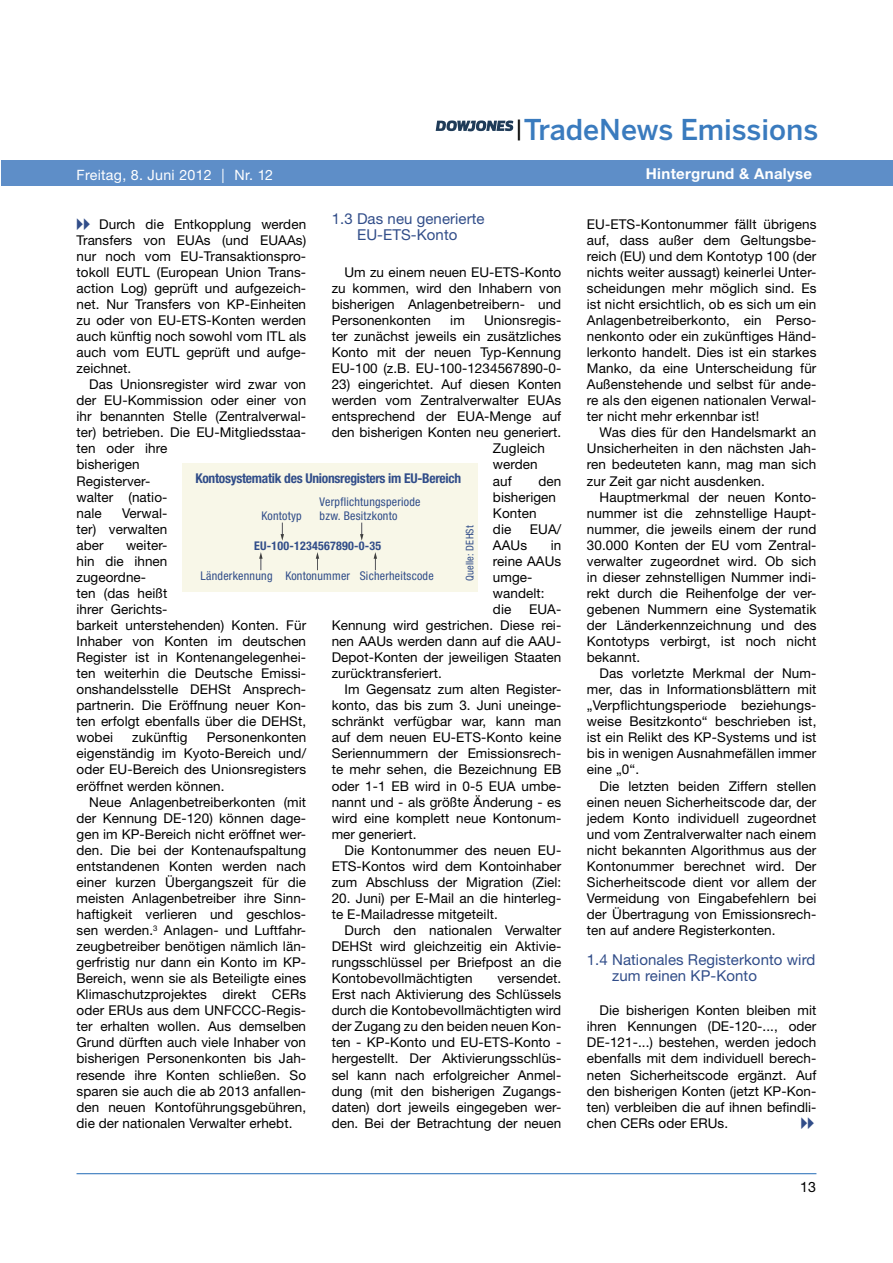
<style>
.page{position:relative;width:893px;height:1263px;background:#fff}
.page>*{position:absolute;margin:0;border:0;box-sizing:border-box;transform-origin:0 0}
.t1{font:500 28.5px "Benton Sans";color:#3a7bbe}
.t2{font:15px/15.3px "Helvetica Neue LT";letter-spacing:.005em;color:#314d89}
.t3{font:700 15px "Helvetica Neue LT";letter-spacing:.02em;color:#fff}
.t4{font:14.25px "Helvetica Neue LT";letter-spacing:.02em;color:#fff}
.t5{font:14.25px "Helvetica Neue LT";color:#000}
.t6{font:13.5px/16px "Helvetica Neue LT";letter-spacing:.005em;color:#000;text-align:justify}
.t7{font:700 condensed 13.5px "Helvetica Neue LT";letter-spacing:-.02em;color:#314d89}
.t8{font:condensed 12px/13.5px "Helvetica Neue LT";letter-spacing:.02em;color:#314d89}
.t9{font:700 condensed 12px "Helvetica Neue LT";letter-spacing:.02em;color:#314d89}
.t10{font:condensed 10.5px "Helvetica Neue LT";letter-spacing:.02em;color:#314d89}
</style>
<div class="page">
<hr style="left:77px;top:1173px;width:739px;height:1px;background:#3a7bbe">
<div style="left:1px;top:160px;width:892px;height:26px;background:#5e8ec8"></div>
<svg style="left:436px;top:120px;width:77px;height:11px"></svg>
<div style="left:182px;top:463px;width:296px;height:129px;background:#f8f7e8"></div>
<svg style="left:259px;top:552px;width:4px;height:18px"></svg>
<svg style="left:316px;top:552px;width:3px;height:18px"></svg>
<svg style="left:374px;top:552px;width:3px;height:18px"></svg>
<svg style="left:281px;top:523px;width:3px;height:18px"></svg>
<svg style="left:360px;top:523px;width:3px;height:18px"></svg>
<p class="t4" style="left:77px;top:167px;width:198px">Freitag, 8. Juni 2012 | Nr. 12</p>
<h1 class="t1" style="left:514px;top:112px;width:306px"><sup>|</sup>TradeNews Emissions</h1>
<p class="t3" style="left:646px;top:164px;width:168px">Hintergrund &amp; Analyse</p>
<p class="t2" style="left:332px;top:211px;width:154px;text-align:center">1.3 Das neu generierte<br>EU-ETS-Konto</p>
<p class="t6" style="left:332px;top:264px;width:231px;text-indent:13px">Um zu einem neuen EU-ETS-Konto zu kommen, wird den Inhabern von bisherigen Anlagenbetreibern- und Personenkonten</p>
<p class="t6" style="left:77px;top:216px;width:231px;text-indent:23px">Durch die Entkopplung werden Transfers von EUAs (und EUAAs) nur noch vom EU-Transaktionspro&shy;tokoll EUTL (European Union Trans&shy;action Log) geprüft und aufgezeich&shy;net. Nur Transfers von KP-Einheiten zu oder von EU-ETS-Konten werden auch künftig noch sowohl vom ITL als auch vom EUTL geprüft und aufge&shy;zeichnet.</p>
<p class="t6" style="left:77px;top:376px;width:231px;text-align:left;text-indent:13px">Das Unionsregister wird zwar von der EU-Kommission oder einer von ihr benannten Stelle (Zentralverwal&shy;ter) betrieben. Die EU-Mitgliedsstaa&shy;ten oder ihre<br>bisherigen<br>Registerver-<br>walter (natio-<br>nale</p>
<p class="t6" style="left:332px;top:312px;width:231px;text-indent:152px">Unionsregis&shy;ter zunächst jeweils ein zusätzliches Konto mit der neuen Typ-Kennung EU-100 (z.B. EU-100-1234567890-0-</p>
<p class="t6" style="left:332px;top:376px;width:231px">23) eingerichtet. Auf diesen Konten</p>
<p class="t6" style="left:332px;top:392px;width:231px">werden vom Zentralverwalter EUAs</p>
<p class="t6" style="left:332px;top:408px;width:231px">entsprechend der EUA-Menge auf</p>
<p class="t6" style="left:332px;top:424px;width:231px">den bisherigen Konten neu generiert.</p>
<p class="t6" style="left:493px;top:440px;width:53px">Zugleich</p>
<p class="t6" style="left:493px;top:456px;width:46px">werden</p>
<p class="t6" style="left:493px;top:472px;width:20px">auf</p>
<p class="t6" style="left:450px;top:312px;width:16px">im</p>
<p class="t7" style="left:195px;top:470px;width:267px">Kontosystematik des Unionsregisters im EU-Bereich</p>
<p class="t8" style="left:261px;top:509px;width:42px">Kontotyp</p>
<p class="t9" style="left:254px;top:539px;width:129px">EU-100-1234567890-0-35</p>
<p class="t8" style="left:201px;top:569px;width:235px">Länderkennung Kontonummer Sicherheitscode</p>
<p class="t6" style="left:493px;top:472px;width:70px;text-align:left;text-indent:45px">den bisherigen<br>Konten<br>die</p>
<p class="t8" style="left:320px;top:495px;width:102px">Verpflichtungsperiode bzw. Besitzkonto</p>
<p class="t6" style="left:77px;top:505px;width:92px;text-indent:45px">Verwal&shy;ter) verwalten aber</p>
<p class="t6" style="left:530px;top:521px;width:33px">EUA/</p>
<p class="t10" style="left:464px;top:581px;width:57px;rotate:-90deg">Quelle: DEHSt</p>
<p class="t6" style="left:77px;top:537px;width:231px;text-align:left;text-indent:49px">weiter-<br>hin die ihnen<br>zugeordne-<br>ten (das heißt<br>ihrer Gerichts-<br>barkeit unterstehenden) Konten. Für<br>Inhaber von Konten im deutschen<br>Register ist in Kontenangelegenhei&shy;ten weiterhin die Deutsche Emissi&shy;onshandelsstelle DEHSt Ansprech&shy;partnerin. Die Eröffnung neuer Kon&shy;ten erfolgt ebenfalls über die DEHSt, wobei</p>
<p class="t6" style="left:493px;top:537px;width:36px">AAUs</p>
<p class="t6" style="left:493px;top:537px;width:70px;text-align:left;text-indent:58px">in reine AAUs umge&shy;wandelt: die</p>
<p class="t6" style="left:332px;top:601px;width:231px;text-indent:197px">EUA-Kennung wird gestrichen. Diese rei&shy;nen AAUs werden dann auf die AAU-Depot-Konten der jeweiligen Staaten zurücktransferiert.</p>
<p class="t6" style="left:332px;top:681px;width:231px;text-indent:13px">Im Gegensatz zum alten Register&shy;konto, das bis zum 3. Juni uneinge&shy;schränkt verfügbar war, kann man auf dem neuen EU-ETS-Konto keine Seriennummern der Emissionsrech&shy;te mehr sehen, die Bezeichnung EB oder 1-1 EB wird in 0-5 EUA umbe&shy;nannt und - als größte Änderung - es wird eine komplett neue Kontonum&shy;mer generiert.</p>
<p class="t6" style="left:332px;top:842px;width:231px;text-indent:13px">Die Kontonummer des neuen EU-ETS-Kontos wird dem Kontoinhaber zum Abschluss der Migration (Ziel:</p>
<p class="t6" style="left:332px;top:890px;width:231px">20. Juni) per E-Mail an die hinterleg&shy;te E-Mailadresse mitgeteilt.</p>
<p class="t6" style="left:332px;top:922px;width:231px;text-indent:13px">Durch den nationalen Verwalter DEHSt wird gleichzeitig ein Aktivie&shy;rungsschlüssel per Briefpost an die Kontobevollmächtigten</p>
<p class="t6" style="left:132px;top:729px;width:57px">zukünftig</p>
<p class="t6" style="left:77px;top:729px;width:231px;text-indent:130px">Personenkonten eigenständig im Kyoto-Bereich und/ oder EU-Bereich des Unionsregisters eröffnet werden können.</p>
<p class="t6" style="left:77px;top:793px;width:231px;text-indent:13px">Neue Anlagenbetreiberkonten (mit der Kennung DE-120) können dage&shy;gen im KP-Bereich nicht eröffnet wer&shy;den. Die bei der Kontenaufspaltung entstandenen Konten werden nach einer kurzen Übergangszeit für die meisten Anlagenbetreiber ihre Sinn&shy;haftigkeit verlieren und geschlos&shy;sen werden.<sup>3</sup> Anlagen- und Luftfahr&shy;zeugbetreiber benötigen nämlich län&shy;gerfristig nur dann ein Konto im KP-Bereich, wenn sie als Beteiligte eines Klimaschutzprojektes direkt CERs oder ERUs aus dem UNFCCC-Regis&shy;ter erhalten wollen. Aus demselben Grund dürften auch viele Inhaber von bisherigen Personenkonten bis Jah&shy;resende ihre Konten schließen. So sparen sie auch die ab 2013 anfallen&shy;den neuen Kontoführungsgebühren, die der nationalen Verwalter erhebt.</p>
<p class="t6" style="left:332px;top:970px;width:231px;text-indent:166px">versendet.<br>Erst nach Aktivierung des Schlüssels durch die Kontobevollmächtigten wird der Zugang zu den beiden neuen Kon&shy;ten - KP-Konto und EU-ETS-Konto - hergestellt. Der Aktivierungsschlüs&shy;sel kann nach erfolgreicher Anmel&shy;dung (mit den bisherigen Zugangs&shy;daten) dort jeweils eingegeben wer&shy;den. Bei der Betrachtung der neuen</p>
<p class="t6" style="left:587px;top:216px;width:231px">EU-ETS-Kontonummer fällt übrigens auf, dass außer dem Geltungsbe&shy;reich (EU) und dem Kontotyp 100 (der nichts weiter aussagt) keinerlei Unter&shy;scheidungen mehr möglich sind. Es ist nicht ersichtlich, ob es sich um ein Anlagenbetreiberkonto, ein Perso&shy;nenkonto oder ein zukünftiges Händ&shy;lerkonto handelt. Dies ist ein starkes Manko, da eine Unterscheidung für Außenstehende und selbst für ande&shy;re als den eigenen nationalen Verwal&shy;ter nicht mehr erkennbar ist!</p>
<p class="t6" style="left:587px;top:424px;width:231px;text-indent:13px">Was dies für den Handelsmarkt an Unsicherheiten in den nächsten Jah&shy;ren bedeuteten kann, mag man sich zur Zeit gar nicht ausdenken.</p>
<p class="t6" style="left:587px;top:489px;width:231px;text-indent:13px">Hauptmerkmal der neuen Konto&shy;nummer ist die zehnstellige Haupt&shy;nummer, die jeweils einem der rund 30.000 Konten der EU vom Zentral&shy;verwalter zugeordnet wird. Ob sich in dieser zehnstelligen Nummer indi&shy;rekt durch die Reihenfolge der ver&shy;gebenen Nummern eine Systematik der Länderkennzeichnung und des Kontotyps verbirgt, ist noch nicht bekannt.</p>
<p class="t6" style="left:587px;top:665px;width:231px;text-indent:13px">Das vorletzte Merkmal der Num&shy;mer, das in Informationsblättern mit „Verpflichtungsperiode beziehungs&shy;weise Besitzkonto“ beschrieben ist, ist ein Relikt des KP-Systems und ist bis in wenigen Ausnahmefällen immer eine „0“.</p>
<p class="t6" style="left:587px;top:777px;width:231px;text-indent:13px">Die letzten beiden Ziffern stellen einen neuen Sicherheitscode dar, der jedem Konto individuell zugeordnet und vom Zentralverwalter nach einem nicht bekannten Algorithmus aus der Kontonummer berechnet wird. Der Sicherheitscode dient vor allem der Vermeidung von Eingabefehlern bei der Übertragung von Emissionsrech&shy;ten auf andere Registerkonten.</p>
<p class="t2" style="left:612px;top:952px;width:205px;text-indent:-25px">1.4 Nationales Registerkonto wird zum reinen KP-Konto</p>
<p class="t6" style="left:587px;top:1002px;width:231px;text-indent:13px">Die bisherigen Konten bleiben mit ihren Kennungen (DE-120-..., oder DE-121-...) bestehen, werden jedoch ebenfalls mit dem individuell berech&shy;neten Sicherheitscode ergänzt. Auf den bisherigen Konten (jetzt KP-Kon&shy;ten) verbleiben die auf ihnen befindli&shy;chen CERs oder ERUs.</p>
<p class="t5" style="left:800px;top:1178px;width:17px">13</p>
</div>
